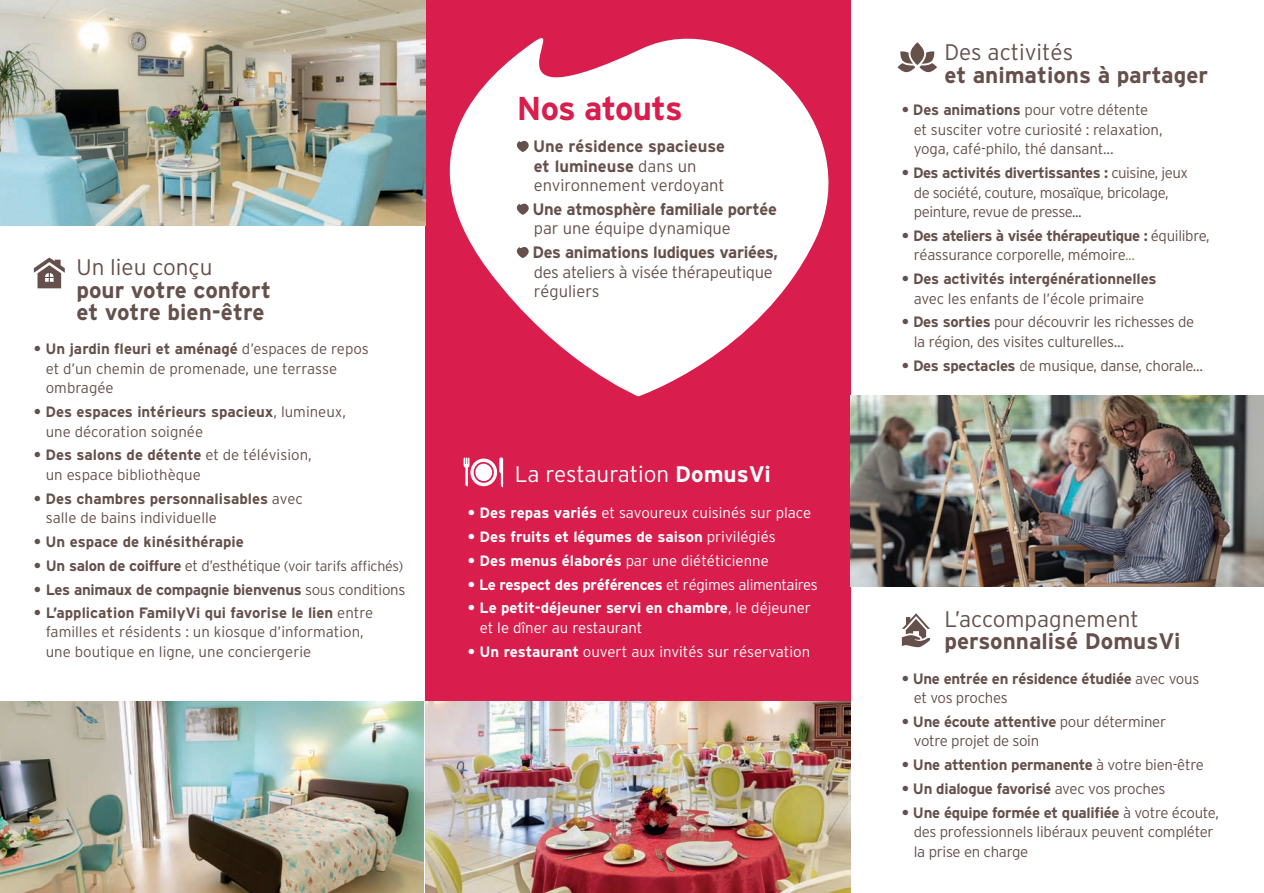
<style>
.page{position:relative;width:1264px;height:893px;background:#fff}
.page>*{position:absolute;margin:0;border:0;box-sizing:border-box;transform-origin:0 0}
.t1{font:700 33px "Interstate";letter-spacing:-.025em;color:#d91d4d}
.t2{font:700 22.5px/22.5px "Interstate";color:#66504b}
.t3{font:300 22.5px "Interstate";color:#66504b}
.t4{font:300 22.5px "Interstate";color:#fff}
.t5{font:700 16.5px/19.5px "Interstate";color:#66504b}
.t6{font:700 16.5px "Interstate";letter-spacing:-.02em;color:#66504b}
.t7{font:300 16.5px/19.5px "Interstate";letter-spacing:-.02em;color:#66504b}
.t8{font:300 16.5px "Interstate";color:#66504b}
.t9{font:300 15px/19.5px "Interstate";letter-spacing:-.02em;color:#66504b}
.t10{font:300 15px/19.5px "Interstate";color:#66504b}
.t11{font:700 15px/19.5px "Interstate";letter-spacing:-.02em;color:#66504b}
.t12{font:300 15px/19.5px "Interstate";color:#fff}
.t13{font:700 15px/19.5px "Interstate";color:#66504b}
.t14{font:700 15px "Interstate";letter-spacing:-.02em;color:#fff}
.t15{font:700 15px "Interstate";color:#fff}
.t16{font:300 14.25px "Interstate";letter-spacing:-.02em;color:#66504b}
.s1{font-weight:700}
.s2{font-weight:300}
.s3{font-weight:700;font-size:15px}
.s4{font-size:15px}
.s5{color:#7aa635}
</style>
<div class="page">
<div style="left:425px;top:0;width:425px;height:701px;background:#d91d4d"></div>
<img style="left:0;top:0;width:425px;height:225px">
<img style="left:0;top:701px;width:423px;height:192px">
<svg style="left:399px;top:2px;width:452px;height:394px;fill:#fff"></svg>
<svg style="left:515px;top:140px;width:15px;height:12px"></svg>
<svg style="left:515px;top:202px;width:15px;height:13px"></svg>
<svg style="left:515px;top:246px;width:15px;height:12px"></svg>
<svg style="left:463px;top:457px;width:40px;height:30px"></svg>
<div style="left:475px;top:463px;width:17px;height:18px;background:#fff;border-radius:50%"></div>
<svg style="left:897px;top:51px;width:39px;height:21px"></svg>
<svg style="left:910px;top:42px;width:14px;height:23px"></svg>
<svg style="left:34px;top:257px;width:31px;height:31px"></svg>
<svg style="left:901px;top:613px;width:29px;height:34px"></svg>
<img style="left:425px;top:701px;width:425px;height:192px">
<img style="left:850px;top:395px;width:413px;height:192px">
<h2 class="t3" style="left:76px;top:254px;width:138px">Un lieu conçu</h2>
<h2 class="t2" style="left:76px;top:278px;width:196px">pour votre confort et votre bien-être</h2>
<p class="t10" style="left:46px;top:339px;width:324px;text-indent:-12px"><span class="s1">• Un jardin fleuri et aménagé</span> d’espaces de repos et d’un chemin de promenade, une terrasse ombragée</p>
<p class="t10" style="left:46px;top:402px;width:302px;text-indent:-12px"><span class="s1">• Des espaces intérieurs spacieux</span>, lumineux, une décoration soignée</p>
<p class="t10" style="left:46px;top:445px;width:267px;text-indent:-12px"><span class="s1">• Des salons de détente</span> et de télévision, un espace bibliothèque</p>
<p class="t13" style="left:46px;top:488px;width:258px;text-indent:-12px">• Des chambres personnalisables <span class="s2">avec salle de bains individuelle</span></p>
<p class="t13" style="left:34px;top:532px;width:211px">• Un espace de kinésithérapie</p>
<p class="t16" style="left:34px;top:557px;width:371px"><span class="s3">• Un salon de coiffure</span> <span class="s4">et d’esthétique</span> (voir tarifs affichés)</p>
<p class="t11" style="left:34px;top:579px;width:373px">• Les animaux de compagnie bienvenus <span class="s2">sous conditions</span></p>
<p class="t10" style="left:46px;top:603px;width:329px;text-indent:-12px"><span class="s1">• L’application FamilyVi qui favorise le lien</span> entre familles et résidents : un kiosque d’information, une boutique en ligne, une conciergerie</p>
<h1 class="t1" style="left:516px;top:88px;width:167px">Nos atouts</h1>
<p class="t5" style="left:533px;top:136px;width:193px">Une résidence spacieuse et lumineuse <span class="s2">dans un environnement verdoyant</span></p>
<p class="t6" style="left:532px;top:199px;width:246px">Une atmosphère familiale portée</p>
<p class="t8" style="left:534px;top:218px;width:198px">par une équipe dynamique</p>
<p class="t6" style="left:532px;top:242px;width:247px">Des animations ludiques variées,</p>
<p class="t7" style="left:534px;top:262px;width:240px">des ateliers à visée thérapeutique réguliers</p>
<h2 class="t4" style="left:514px;top:460px;width:258px">La restauration <span class="s1">DomusVi</span></h2>
<p class="t12" style="left:468px;top:503px;width:345px"><span class="s1">• Des repas variés</span> et savoureux cuisinés sur place</p>
<p class="t15" style="left:468px;top:527px;width:309px">• Des fruits et légumes de saison <span class="s2">privilégiés</span></p>
<p class="t12" style="left:468px;top:550px;width:302px"><span class="s1">• Des menus élaborés</span> par une diététicienne</p>
<p class="t14" style="left:468px;top:575px;width:351px">• Le respect des préférences <span class="s2">et régimes alimentaires</span></p>
<p class="t12" style="left:479px;top:598px;width:332px;text-indent:-12px"><span class="s1">• Le petit-déjeuner servi en chambre</span>, le déjeuner et le dîner au restaurant</p>
<p class="t12" style="left:468px;top:641px;width:344px"><span class="s1">• Un restaurant</span> ouvert aux invités sur réservation</p>
<h2 class="t3" style="left:944px;top:39px;width:130px">Des activités</h2>
<h2 class="t2" style="left:944px;top:63px;width:265px">et animations à partager</h2>
<p class="t9" style="left:913px;top:100px;width:250px;text-indent:-12px"><span class="s1">• Des animations</span> pour votre détente et susciter votre curiosité : relaxation, yoga, café-philo, thé dansant...</p>
<p class="t9" style="left:913px;top:163px;width:276px;text-indent:-12px"><span class="s1">• Des activités divertissantes :</span> cuisine, jeux de société, couture, mosaïque, bricolage, peinture, revue de presse...</p>
<p class="t9" style="left:913px;top:226px;width:297px;text-indent:-12px"><span class="s1">• Des ateliers à visée thérapeutique :</span> équilibre, réassurance corporelle, mémoire<span class="s5">...</span></p>
<p class="t11" style="left:901px;top:269px;width:256px">• Des activités intergénérationnelles</p>
<p class="t9" style="left:913px;top:288px;width:232px">avec les enfants de l’école primaire</p>
<p class="t9" style="left:913px;top:312px;width:282px;text-indent:-12px"><span class="s1">• Des sorties</span> pour découvrir les richesses de la région, des visites culturelles...</p>
<p class="t9" style="left:901px;top:355px;width:303px"><span class="s1">• Des spectacles</span> de musique, danse, chorale...</p>
<h2 class="t3" style="left:944px;top:605px;width:196px">L’accompagnement</h2>
<h2 class="t2" style="left:944px;top:630px;width:237px">personnalisé DomusVi</h2>
<p class="t11" style="left:913px;top:668px;width:287px;text-indent:-12px">• Une entrée en résidence étudiée <span class="s2">avec vous et vos proches</span></p>
<p class="t9" style="left:913px;top:711px;width:254px;text-indent:-12px"><span class="s1">• Une écoute attentive</span> pour déterminer votre projet de soin</p>
<p class="t11" style="left:901px;top:755px;width:303px">• Une attention permanente <span class="s2">à votre bien-être</span></p>
<p class="t11" style="left:901px;top:778px;width:265px">• Un dialogue favorisé <span class="s2">avec vos proches</span></p>
<p class="t9" style="left:913px;top:802px;width:306px;text-indent:-12px"><span class="s1">• Une équipe formée et qualifiée</span> à votre écoute, des professionnels libéraux peuvent compléter la prise en charge</p>
</div>
